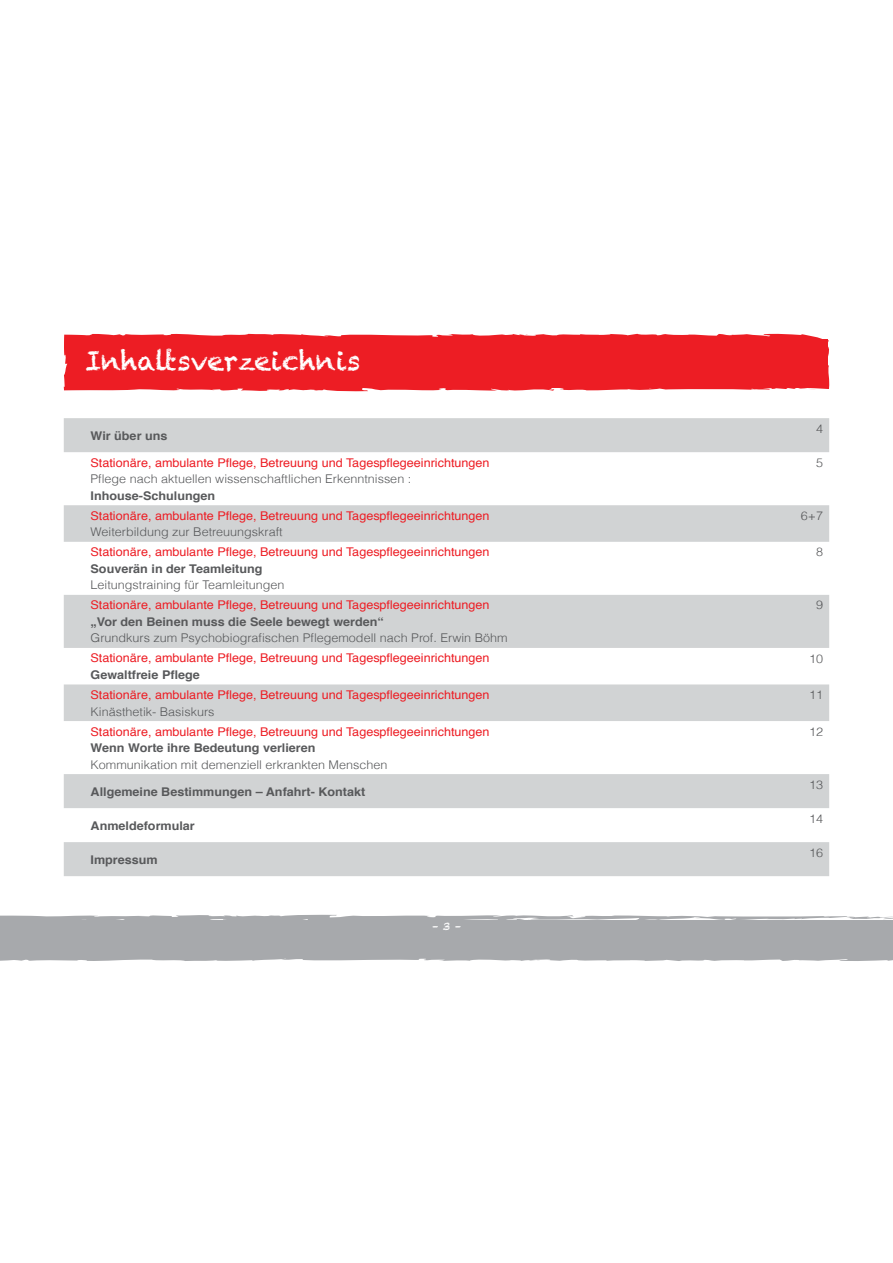
<style>
.page{position:relative;width:893px;height:1263px;background:#fff}
.page>*{position:absolute;margin:0;border:0;box-sizing:border-box;transform-origin:0 0}
.t1{font:27px "Chalkduster";color:#fff}
.t2{font:12px "Helvetica";color:#ed1d24;scale:1.05 1}
.t3{font:300 12px "Helvetica";color:#58595b;scale:1.05 1}
.t4{font:700 12px "Helvetica";color:#58595b;scale:1.05 1}
.t5{font:10.65px "Chalkduster";color:#fff}
</style>
<div class="page">
<svg style="left:0;top:914px;width:893px;height:47px;background:#adafb1"></svg>
<svg style="left:64px;top:333px;width:765px;height:59px;background:#ee2d33"></svg>
<svg style="left:507px;top:345px;width:13px;height:1px"></svg>
<svg style="left:99px;top:343px;width:14px;height:2px"></svg>
<svg style="left:416px;top:382px;width:15px;height:2px"></svg>
<svg style="left:64px;top:418px;width:765px;height:458px"></svg>
<h1 class="t1" style="left:85px;top:345px;width:277px">Inhaltsverzeichnis</h1>
<p class="t4" style="left:91px;top:426px;width:75px">Wir über uns</p>
<p class="t2" style="left:91px;top:453px;width:382px">Stationäre, ambulante Pflege, Betreuung und Tagespflegeeinrichtungen</p>
<p class="t3" style="left:91px;top:469px;width:307px">Pflege nach aktuellen wissenschaftlichen Erkenntnissen :</p>
<p class="t4" style="left:91px;top:486px;width:120px">Inhouse-Schulungen</p>
<p class="t2" style="left:91px;top:506px;width:382px">Stationäre, ambulante Pflege, Betreuung und Tagespflegeeinrichtungen</p>
<p class="t3" style="left:91px;top:522px;width:184px">Weiterbildung zur Betreuungskraft</p>
<p class="t2" style="left:91px;top:543px;width:382px">Stationäre, ambulante Pflege, Betreuung und Tagespflegeeinrichtungen</p>
<p class="t4" style="left:91px;top:559px;width:165px">Souverän in der Teamleitung</p>
<p class="t3" style="left:91px;top:575px;width:186px">Leitungstraining für Teamleitungen</p>
<p class="t2" style="left:91px;top:596px;width:382px">Stationäre, ambulante Pflege, Betreuung und Tagespflegeeinrichtungen</p>
<p class="t4" style="left:91px;top:612px;width:281px">„Vor den Beinen muss die Seele bewegt werden“</p>
<p class="t3" style="left:91px;top:628px;width:399px">Grundkurs zum Psychobiografischen Pflegemodell nach Prof. Erwin Böhm</p>
<p class="t2" style="left:91px;top:649px;width:382px">Stationäre, ambulante Pflege, Betreuung und Tagespflegeeinrichtungen</p>
<p class="t4" style="left:91px;top:665px;width:106px">Gewaltfreie Pflege</p>
<p class="t2" style="left:91px;top:685px;width:382px">Stationäre, ambulante Pflege, Betreuung und Tagespflegeeinrichtungen</p>
<p class="t3" style="left:91px;top:702px;width:120px">Kinästhetik- Basiskurs</p>
<p class="t2" style="left:91px;top:722px;width:382px">Stationäre, ambulante Pflege, Betreuung und Tagespflegeeinrichtungen</p>
<p class="t4" style="left:91px;top:738px;width:216px">Wenn Worte ihre Bedeutung verlieren</p>
<p class="t3" style="left:91px;top:755px;width:284px">Kommunikation mit demenziell erkrankten Menschen</p>
<p class="t4" style="left:91px;top:782px;width:263px">Allgemeine Bestimmungen – Anfahrt- Kontakt</p>
<p class="t4" style="left:91px;top:816px;width:101px">Anmeldeformular</p>
<p class="t4" style="left:91px;top:850px;width:66px">Impressum</p>
<p class="t5" style="left:432px;top:920px;width:31px">– 3 –</p>
<p class="t3" style="left:816px;top:419px;width:8px">4</p>
<p class="t3" style="left:816px;top:453px;width:8px">5</p>
<p class="t3" style="left:801px;top:506px;width:23px">6+7</p>
<p class="t3" style="left:816px;top:542px;width:8px">8</p>
<p class="t3" style="left:816px;top:595px;width:8px">9</p>
<p class="t3" style="left:809px;top:649px;width:15px">10</p>
<p class="t3" style="left:809px;top:685px;width:15px">11</p>
<p class="t3" style="left:809px;top:722px;width:15px">12</p>
<p class="t3" style="left:809px;top:775px;width:15px">13</p>
<p class="t3" style="left:809px;top:809px;width:15px">14</p>
<p class="t3" style="left:809px;top:843px;width:15px">16</p>
</div>
